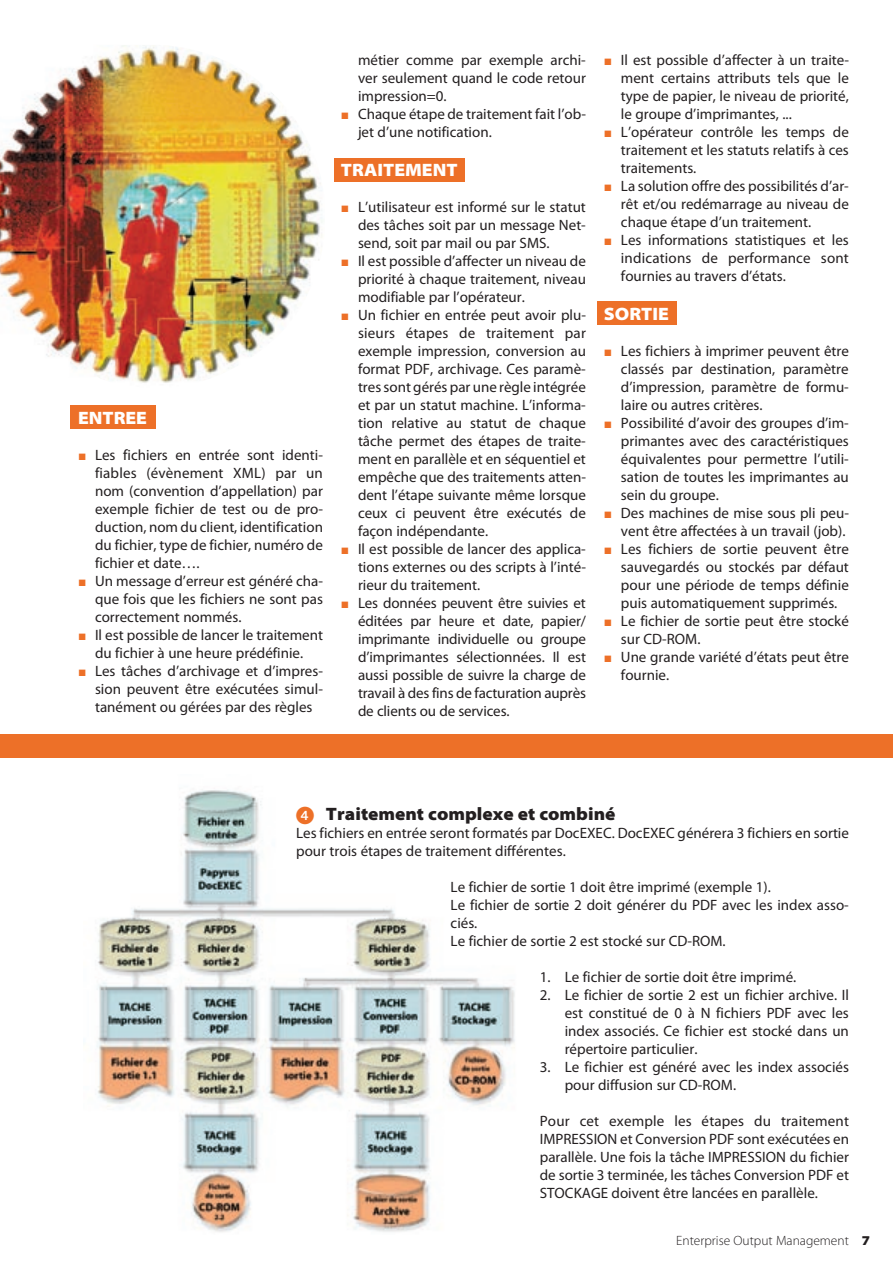
<style>
.page{position:relative;width:893px;height:1263px;background:#fff}
.page>*{position:absolute;margin:0;border:0;box-sizing:border-box;transform-origin:0 0}
.t1{font:900 semi-expanded 18px "Myriad Pro";color:#231f20}
.t2{font:900 semi-expanded 18px "Myriad Pro";color:#fff}
.t3{font:15px/18px "Myriad Pro";color:#231f20}
.t4{font:300 13.5px "Myriad Pro";color:#231f20}
.s1{font-family:"European Pi Three";color:#ed7028}
.s2{font-family:"European Pi One";font-weight:400;font-stretch:normal;color:#ed7028}
.s3{font-weight:900;font-stretch:semi-expanded}
</style>
<div class="page">
<div style="left:597px;top:301px;width:80px;height:24px;background:#ed7028"></div>
<div style="left:334px;top:158px;width:131px;height:24px;background:#ed7028"></div>
<div style="left:71px;top:405px;width:85px;height:24px;background:#ed7028"></div>
<img style="left:97px;top:790px;width:418px;height:442px">
<img style="left:0;top:45px;width:322px;height:338px">
<div style="left:0;top:734px;width:893px;height:24px;background:#ed7028"></div>
<p class="t2" style="left:78px;top:408px;width:71px">ENTREE</p>
<p class="t3" style="left:78px;top:447px;width:246px"><span class="s1">J</span> Les fichiers en entrée sont identi-</p>
<p class="t3" style="left:95px;top:465px;width:229px">fiables (évènement XML) par un</p>
<p class="t3" style="left:95px;top:483px;width:229px">nom (convention d’appellation) par</p>
<p class="t3" style="left:95px;top:501px;width:229px">exemple fichier de test ou de pro-</p>
<p class="t3" style="left:95px;top:519px;width:229px">duction, nom du client, identification</p>
<p class="t3" style="left:95px;top:537px;width:229px">du fichier, type de fichier, numéro de</p>
<p class="t3" style="left:95px;top:555px;width:106px">fichier et date….</p>
<p class="t3" style="left:78px;top:573px;width:246px"><span class="s1">J</span> Un message d’erreur est généré cha-</p>
<p class="t3" style="left:95px;top:591px;width:229px">que fois que les fichiers ne sont pas</p>
<p class="t3" style="left:95px;top:609px;width:148px">correctement nommés.</p>
<p class="t3" style="left:78px;top:627px;width:246px"><span class="s1">J</span> Il est possible de lancer le traitement</p>
<p class="t3" style="left:95px;top:645px;width:210px">du fichier à une heure prédéfinie.</p>
<p class="t3" style="left:78px;top:663px;width:246px"><span class="s1">J</span> Les tâches d’archivage et d’impres-</p>
<p class="t3" style="left:95px;top:681px;width:229px">sion peuvent être exécutées simul-</p>
<p class="t3" style="left:95px;top:699px;width:219px">tanément ou gérées par des règles</p>
<p class="t3" style="left:358px;top:51px;width:229px">métier comme par exemple archi-</p>
<p class="t3" style="left:358px;top:69px;width:229px">ver seulement quand le code retour</p>
<p class="t3" style="left:358px;top:87px;width:90px">impression=0.</p>
<p class="t3" style="left:341px;top:105px;width:246px"><span class="s1">J</span> Chaque étape de traitement fait l’ob-</p>
<p class="t3" style="left:358px;top:123px;width:135px">jet d’une notification.</p>
<p class="t2" style="left:341px;top:160px;width:118px">TRAITEMENT</p>
<p class="t3" style="left:341px;top:198px;width:246px"><span class="s1">J</span> L’utilisateur est informé sur le statut</p>
<p class="t3" style="left:358px;top:216px;width:229px">des tâches soit par un message Net-</p>
<p class="t3" style="left:358px;top:234px;width:193px">send, soit par mail ou par SMS.</p>
<p class="t3" style="left:341px;top:252px;width:246px"><span class="s1">J</span> Il est possible d’affecter un niveau de</p>
<p class="t3" style="left:358px;top:270px;width:229px">priorité à chaque traitement, niveau</p>
<p class="t3" style="left:358px;top:288px;width:168px">modifiable par l’opérateur.</p>
<p class="t3" style="left:341px;top:306px;width:246px"><span class="s1">J</span> Un fichier en entrée peut avoir plu-</p>
<p class="t3" style="left:358px;top:324px;width:229px">sieurs étapes de traitement par</p>
<p class="t3" style="left:358px;top:342px;width:229px">exemple impression, conversion au</p>
<p class="t3" style="left:358px;top:360px;width:229px">format PDF, archivage. Ces paramè-</p>
<p class="t3" style="left:358px;top:378px;width:229px">tres sont gérés par une règle intégrée</p>
<p class="t3" style="left:358px;top:396px;width:229px">et par un statut machine. L’informa-</p>
<p class="t3" style="left:358px;top:414px;width:229px">tion relative au statut de chaque</p>
<p class="t3" style="left:358px;top:432px;width:229px">tâche permet des étapes de traite-</p>
<p class="t3" style="left:358px;top:450px;width:229px">ment en parallèle et en séquentiel et</p>
<p class="t3" style="left:358px;top:468px;width:229px">empêche que des traitements atten-</p>
<p class="t3" style="left:358px;top:486px;width:229px">dent l’étape suivante même lorsque</p>
<p class="t3" style="left:358px;top:504px;width:229px">ceux ci peuvent être exécutés de</p>
<p class="t3" style="left:358px;top:522px;width:132px">façon indépendante.</p>
<p class="t3" style="left:341px;top:540px;width:246px"><span class="s1">J</span> Il est possible de lancer des applica-</p>
<p class="t3" style="left:358px;top:558px;width:229px">tions externes ou des scripts à l’inté-</p>
<p class="t3" style="left:358px;top:576px;width:124px">rieur du traitement.</p>
<p class="t3" style="left:341px;top:594px;width:246px"><span class="s1">J</span> Les données peuvent être suivies et</p>
<p class="t3" style="left:358px;top:612px;width:230px">éditées par heure et date, papier/</p>
<p class="t3" style="left:358px;top:630px;width:229px">imprimante individuelle ou groupe</p>
<p class="t3" style="left:358px;top:648px;width:230px">d’imprimantes sélectionnées. Il est</p>
<p class="t3" style="left:358px;top:666px;width:229px">aussi possible de suivre la charge de</p>
<p class="t3" style="left:358px;top:684px;width:229px">travail à des fins de facturation auprès</p>
<p class="t3" style="left:358px;top:702px;width:153px">de clients ou de services.</p>
<p class="t3" style="left:604px;top:51px;width:246px"><span class="s1">J</span> Il est possible d’affecter à un traite-</p>
<p class="t3" style="left:621px;top:69px;width:229px">ment certains attributs tels que le</p>
<p class="t3" style="left:621px;top:87px;width:229px">type de papier, le niveau de priorité,</p>
<p class="t3" style="left:621px;top:105px;width:172px">le groupe d’imprimantes, ...</p>
<p class="t3" style="left:604px;top:123px;width:246px"><span class="s1">J</span> L’opérateur contrôle les temps de</p>
<p class="t3" style="left:621px;top:141px;width:229px">traitement et les statuts relatifs à ces</p>
<p class="t3" style="left:621px;top:159px;width:77px">traitements.</p>
<p class="t3" style="left:604px;top:177px;width:246px"><span class="s1">J</span> La solution offre des possibilités d’ar-</p>
<p class="t3" style="left:621px;top:195px;width:229px">rêt et/ou redémarrage au niveau de</p>
<p class="t3" style="left:621px;top:213px;width:192px">chaque étape d’un traitement.</p>
<p class="t3" style="left:604px;top:231px;width:246px"><span class="s1">J</span> Les informations statistiques et les</p>
<p class="t3" style="left:621px;top:249px;width:229px">indications de performance sont</p>
<p class="t3" style="left:621px;top:267px;width:167px">fournies au travers d’états.</p>
<p class="t2" style="left:604px;top:304px;width:67px">SORTIE</p>
<p class="t3" style="left:604px;top:342px;width:246px"><span class="s1">J</span> Les fichiers à imprimer peuvent être</p>
<p class="t3" style="left:621px;top:360px;width:229px">classés par destination, paramètre</p>
<p class="t3" style="left:621px;top:378px;width:229px">d’impression, paramètre de formu-</p>
<p class="t3" style="left:621px;top:396px;width:143px">laire ou autres critères.</p>
<p class="t3" style="left:604px;top:414px;width:246px"><span class="s1">J</span> Possibilité d’avoir des groupes d’im-</p>
<p class="t3" style="left:621px;top:432px;width:229px">primantes avec des caractéristiques</p>
<p class="t3" style="left:621px;top:450px;width:229px">équivalentes pour permettre l’utili-</p>
<p class="t3" style="left:621px;top:468px;width:229px">sation de toutes les imprimantes au</p>
<p class="t3" style="left:621px;top:486px;width:99px">sein du groupe.</p>
<p class="t3" style="left:604px;top:504px;width:246px"><span class="s1">J</span> Des machines de mise sous pli peu-</p>
<p class="t3" style="left:621px;top:522px;width:226px">vent être affectées à un travail (job).</p>
<p class="t3" style="left:604px;top:540px;width:246px"><span class="s1">J</span> Les fichiers de sortie peuvent être</p>
<p class="t3" style="left:621px;top:558px;width:229px">sauvegardés ou stockés par défaut</p>
<p class="t3" style="left:621px;top:576px;width:229px">pour une période de temps définie</p>
<p class="t3" style="left:621px;top:594px;width:218px">puis automatiquement supprimés.</p>
<p class="t3" style="left:604px;top:612px;width:246px"><span class="s1">J</span> Le fichier de sortie peut être stocké</p>
<p class="t3" style="left:621px;top:630px;width:81px">sur CD-ROM.</p>
<p class="t3" style="left:604px;top:648px;width:246px"><span class="s1">J</span> Une grande variété d’états peut être</p>
<p class="t3" style="left:621px;top:666px;width:50px">fournie.</p>
<p class="t1" style="left:296px;top:804px;width:321px"><span class="s2">4</span> Traitement complexe et combiné</p>
<p class="t3" style="left:296px;top:824px;width:554px">Les fichiers en entrée seront formatés par DocEXEC. DocEXEC générera 3 fichiers en sortie pour trois étapes de traitement différentes.</p>
<p class="t3" style="left:451px;top:878px;width:400px">Le fichier de sortie 1 doit être imprimé (exemple 1).<br>Le fichier de sortie 2 doit générer du PDF avec les index asso&shy;ciés.<br>Le fichier de sortie 2 est stocké sur CD-ROM.</p>
<p class="t3" style="left:540px;top:968px;width:258px">1. Le fichier de sortie doit être imprimé.</p>
<p class="t3" style="left:565px;top:986px;width:286px;text-align:justify;text-indent:-25px">2. Le fichier de sortie 2 est un fichier archive. Il est constitué de 0 à N fichiers PDF avec les index associés. Ce fichier est stocké dans un répertoire particulier.</p>
<p class="t3" style="left:565px;top:1058px;width:286px;text-indent:-25px">3. Le fichier est généré avec les index associés pour diffusion sur CD-ROM.</p>
<p class="t3" style="left:540px;top:1112px;width:311px;text-align:justify">Pour cet exemple les étapes du traitement IMPRESSION et Conversion PDF sont exécutées en parallèle. Une fois la tâche IMPRESSION du fichier de sortie 3 terminée, les tâches Conversion PDF et STOCKAGE doivent être lancées en parallèle.</p>
<p class="t4" style="left:676px;top:1233px;width:195px">Enterprise Output Management <span class="s3">7</span></p>
</div>
